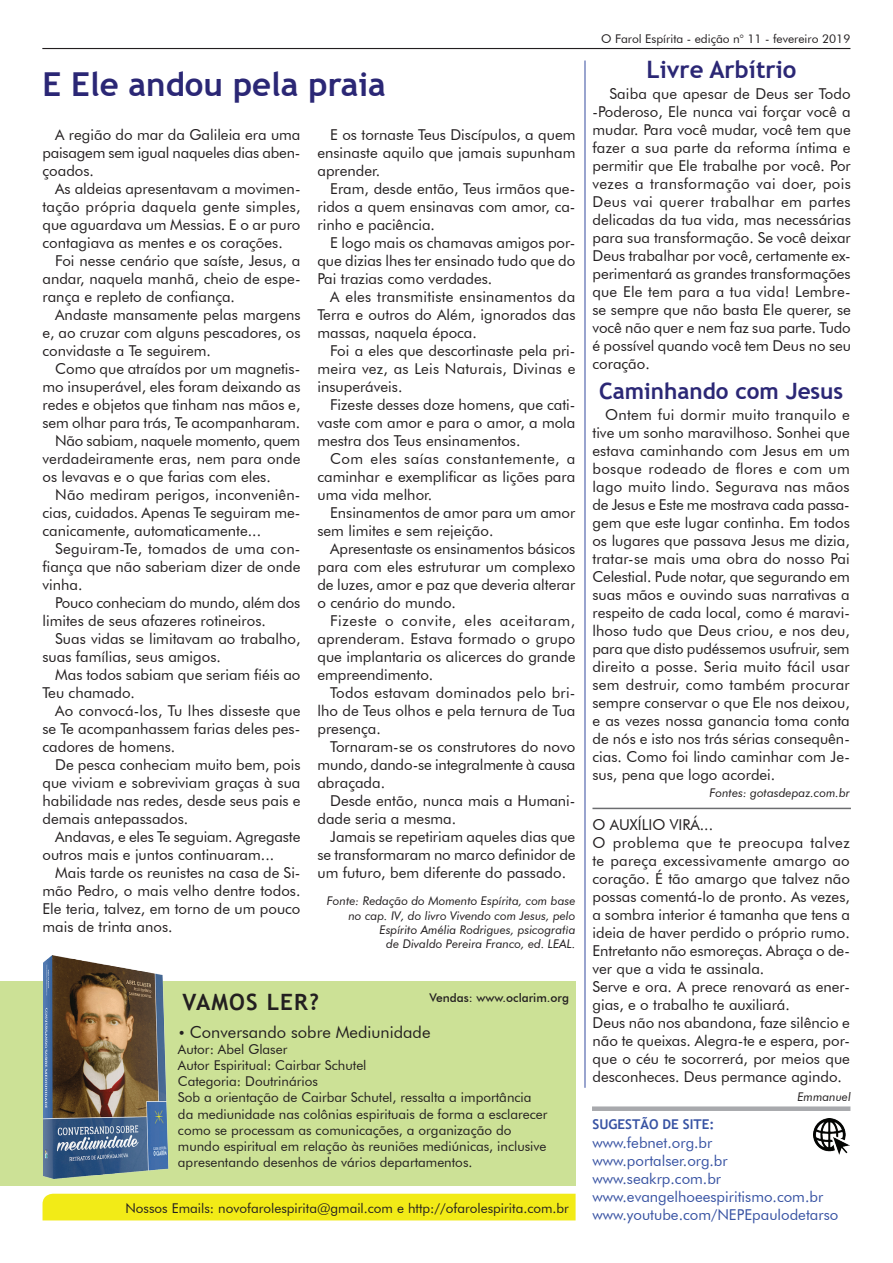
<style>
.page{position:relative;width:893px;height:1263px;background:#fff}
.page>*{position:absolute;margin:0;border:0;box-sizing:border-box;transform-origin:0 0}
.t1{font:700 33px "Trebuchet MS";color:#2b2775}
.t2{font:700 24px "Trebuchet MS";color:#2b2775}
.t3{font:700 22.5px "Trebuchet MS";color:#2b2775}
.t4{font:700 22.5px "Trebuchet MS";letter-spacing:.05em;color:#231f20}
.t5{font:16.5px "Futura BT";color:#231f20}
.t6{font:15px/18px "Futura BT";color:#231f20;text-align:justify}
.t7{font:15px/18px "Futura BT";color:#3853a3}
.t8{font:13.5px/16.2px "Futura BT";color:#231f20}
.t9{font:700 13.5px "Trebuchet MS";color:#3853a3}
.t10{font:italic 12px/14.4px "Futura BT";color:#231f20;text-align:right}
.t11{font:12px "Futura BT";color:#231f20}
.t12{font:500 12px "Futura BT";color:#231f20}
.s1{font-size:13.5px}
</style>
<div class="page">
<div style="left:0;top:981px;width:576px;height:205px;background:#cce196"></div>
<img style="left:813px;top:1118px;width:37px;height:36px">
<hr style="left:584px;top:61px;width:1px;height:1027px;background:#364ca0">
<div style="left:592px;top:1106px;width:258px;height:5px;background:#a8a9ad"></div>
<hr style="left:42px;top:48px;width:808px;height:1px;background:#231f20">
<div style="left:43px;top:1194px;width:533px;height:26px;background:#f2eb17"></div>
<img style="left:43px;top:956px;width:126px;height:222px">
<hr style="left:592px;top:808px;width:259px;height:1px;background:#6c6d70">
<h1 class="t1" style="left:43px;top:63px;width:345px">E Ele andou pela praia</h1>
<p class="t6" style="left:43px;top:126px;width:259px;text-indent:13px">A região do mar da Galileia era uma paisagem sem igual naqueles dias aben&shy;çoados.</p>
<p class="t6" style="left:43px;top:180px;width:259px;text-indent:13px">As aldeias apresentavam a movimen&shy;tação própria daquela gente simples, que aguardava um Messias. E o ar puro contagiava as mentes e os corações.</p>
<p class="t6" style="left:43px;top:252px;width:259px;text-indent:13px">Foi nesse cenário que saíste, Jesus, a andar, naquela manhã, cheio de espe&shy;rança e repleto de confiança.</p>
<p class="t6" style="left:43px;top:306px;width:260px;text-indent:13px">Andaste mansamente pelas margens e, ao cruzar com alguns pescadores, os convidaste a Te seguirem.</p>
<p class="t6" style="left:55px;top:360px;width:247px">Como que atraídos por um magnetis-</p>
<p class="t6" style="left:42px;top:378px;width:259px">mo insuperável, eles foram deixando as</p>
<p class="t6" style="left:42px;top:396px;width:259px">redes e objetos que tinham nas mãos e,</p>
<p class="t6" style="left:42px;top:414px;width:259px">sem olhar para trás, Te acompanharam.</p>
<p class="t6" style="left:55px;top:432px;width:247px">Não sabiam, naquele momento, quem</p>
<p class="t6" style="left:42px;top:450px;width:260px">verdadeiramente eras, nem para onde</p>
<p class="t6" style="left:42px;top:468px;width:230px">os levavas e o que farias com eles.</p>
<p class="t6" style="left:55px;top:486px;width:247px">Não mediram perigos, inconveniên-</p>
<p class="t6" style="left:42px;top:504px;width:259px">cias, cuidados. Apenas Te seguiram me-</p>
<p class="t6" style="left:42px;top:522px;width:220px">canicamente, automaticamente...</p>
<p class="t6" style="left:55px;top:540px;width:247px">Seguiram-Te, tomados de uma con-</p>
<p class="t6" style="left:42px;top:558px;width:259px">fiança que não saberiam dizer de onde</p>
<p class="t6" style="left:42px;top:576px;width:42px">vinha.</p>
<p class="t6" style="left:55px;top:594px;width:247px">Pouco conheciam do mundo, além dos</p>
<p class="t6" style="left:42px;top:612px;width:225px">limites de seus afazeres rotineiros.</p>
<p class="t6" style="left:55px;top:630px;width:247px">Suas vidas se limitavam ao trabalho,</p>
<p class="t6" style="left:42px;top:648px;width:180px">suas famílias, seus amigos.</p>
<p class="t6" style="left:55px;top:666px;width:247px">Mas todos sabiam que seriam fiéis ao</p>
<p class="t6" style="left:42px;top:684px;width:94px">Teu chamado.</p>
<p class="t6" style="left:55px;top:702px;width:247px">Ao convocá-los, Tu lhes disseste que</p>
<p class="t6" style="left:42px;top:720px;width:259px">se Te acompanhassem farias deles pes-</p>
<p class="t6" style="left:42px;top:738px;width:134px">cadores de homens.</p>
<p class="t6" style="left:55px;top:756px;width:247px">De pesca conheciam muito bem, pois</p>
<p class="t6" style="left:42px;top:774px;width:259px">que viviam e sobreviviam graças à sua</p>
<p class="t6" style="left:42px;top:792px;width:259px">habilidade nas redes, desde seus pais e</p>
<p class="t6" style="left:42px;top:810px;width:147px">demais antepassados.</p>
<p class="t6" style="left:55px;top:828px;width:247px">Andavas, e eles Te seguiam. Agregaste</p>
<p class="t6" style="left:42px;top:846px;width:233px">outros mais e juntos continuaram...</p>
<p class="t6" style="left:55px;top:864px;width:247px">Mais tarde os reunistes na casa de Si-</p>
<p class="t6" style="left:42px;top:882px;width:259px">mão Pedro, o mais velho dentre todos.</p>
<p class="t6" style="left:42px;top:900px;width:259px">Ele teria, talvez, em torno de um pouco</p>
<p class="t6" style="left:42px;top:918px;width:132px">mais de trinta anos.</p>
<p class="t6" style="left:317px;top:126px;width:259px;text-indent:13px">E os tornaste Teus Discípulos, a quem ensinaste aquilo que jamais supunham aprender.</p>
<p class="t6" style="left:317px;top:180px;width:259px;text-indent:13px">Eram, desde então, Teus irmãos que&shy;ridos a quem ensinavas com amor, ca&shy;rinho e paciência.</p>
<p class="t6" style="left:317px;top:234px;width:259px;text-indent:13px">E logo mais os chamavas amigos por&shy;que dizias lhes ter ensinado tudo que do Pai trazias como verdades.</p>
<p class="t6" style="left:317px;top:288px;width:260px;text-indent:13px">A eles transmitiste ensinamentos da Terra e outros do Além, ignorados das massas, naquela época.</p>
<p class="t6" style="left:317px;top:342px;width:259px;text-indent:13px">Foi a eles que descortinaste pela pri&shy;meira vez, as Leis Naturais, Divinas e insuperáveis.</p>
<p class="t6" style="left:317px;top:396px;width:259px;text-indent:13px">Fizeste desses doze homens, que cati&shy;vaste com amor e para o amor, a mola mestra dos Teus ensinamentos.</p>
<p class="t6" style="left:317px;top:450px;width:259px;text-indent:13px">Com eles saías constantemente, a caminhar e exemplificar as lições para uma vida melhor.</p>
<p class="t6" style="left:317px;top:504px;width:259px;text-indent:13px">Ensinamentos de amor para um amor sem limites e sem rejeição.</p>
<p class="t6" style="left:317px;top:540px;width:259px;text-indent:13px">Apresentaste os ensinamentos básicos para com eles estruturar um complexo de luzes, amor e paz que deveria alterar o cenário do mundo.</p>
<p class="t6" style="left:317px;top:612px;width:260px;text-indent:13px">Fizeste o convite, eles aceitaram, aprenderam. Estava formado o grupo que implantaria os alicerces do grande empreendimento.</p>
<p class="t6" style="left:317px;top:684px;width:259px;text-indent:13px">Todos estavam dominados pelo bri&shy;lho de Teus olhos e pela ternura de Tua presença.</p>
<p class="t6" style="left:317px;top:738px;width:260px;text-indent:13px">Tornaram-se os construtores do novo mundo, dando-se integralmente à causa abraçada.</p>
<p class="t6" style="left:317px;top:792px;width:259px;text-indent:13px">Desde então, nunca mais a Humani&shy;dade seria a mesma.</p>
<p class="t6" style="left:317px;top:828px;width:260px;text-indent:13px">Jamais se repetiriam aqueles dias que se transformaram no marco definidor de um futuro, bem diferente do passado.</p>
<p class="t10" style="left:327px;top:894px;width:250px">Fonte: Redação do Momento Espírita, com base no cap. IV, do livro Vivendo com Jesus, pelo Espírito Amélia Rodrigues, psicografia<br>de Divaldo Pereira Franco, ed. LEAL.</p>
<h3 class="t4" style="left:183px;top:987px;width:138px">VAMOS LER?</h3>
<p class="t12" style="left:429px;top:990px;width:141px">Vendas: www.oclarim.org</p>
<p class="t5" style="left:178px;top:1022px;width:254px"><span class="s1">•</span> Conversando sobre Mediunidade</p>
<p class="t8" style="left:178px;top:1041px;width:371px">Autor: Abel Glaser<br>Autor Espiritual: Cairbar Schutel<br>Categoria: Doutrinários<br>Sob a orientação de Cairbar Schutel, ressalta a importância da mediunidade nas colônias espirituais de forma a esclarecer como se processam as comunicações, a organização do mundo espiritual em relação às reuniões mediúnicas, inclusive apresentando desenhos de vários departamentos.</p>
<p class="t8" style="left:125px;top:1200px;width:445px">Nossos Emails: novofarolespirita@gmail.com e http://ofarolespirita.com.br</p>
<p class="t11" style="left:601px;top:31px;width:251px">O Farol Espírita - edição n° 11 - fevereiro 2019</p>
<h2 class="t2" style="left:646px;top:55px;width:152px">Livre Arbítrio</h2>
<p class="t6" style="left:592px;top:85px;width:260px;text-indent:17px">Saiba que apesar de Deus ser Todo -Poderoso, Ele nunca vai forçar você a mudar. Para você mudar, você tem que fazer a sua parte da reforma íntima e permitir que Ele trabalhe por você. Por vezes a transformação vai doer, pois Deus vai querer trabalhar em partes delicadas da tua vida, mas necessárias para sua transformação. Se você deixar Deus trabalhar por você, certamente ex&shy;perimentará as grandes transformações que Ele tem para a tua vida! Lembre&shy;se sempre que não basta Ele querer, se você não quer e nem faz sua parte. Tudo é possível quando você tem Deus no seu coração.</p>
<h3 class="t3" style="left:599px;top:377px;width:246px">Caminhando com Jesus</h3>
<p class="t6" style="left:592px;top:406px;width:259px;text-indent:13px">Ontem fui dormir muito tranquilo e tive um sonho maravilhoso. Sonhei que estava caminhando com Jesus em um bosque rodeado de flores e com um lago muito lindo. Segurava nas mãos de Jesus e Este me mostrava cada passa&shy;gem que este lugar continha. Em todos os lugares que passava Jesus me dizia, tratar-se mais uma obra do nosso Pai Celestial. Pude notar, que segurando em suas mãos e ouvindo suas narrativas a respeito de cada local, como é maravi&shy;lhoso tudo que Deus criou, e nos deu, para que disto pudéssemos usufruir, sem direito a posse. Seria muito fácil usar sem destruir, como também procurar sempre conservar o que Ele nos deixou, e as vezes nossa ganancia toma conta de nós e isto nos trás sérias consequên&shy;cias. Como foi lindo caminhar com Je&shy;sus, pena que logo acordei.</p>
<p class="t6" style="left:592px;top:816px;width:259px;text-align:left">O AUXÍLIO VIRÁ...<br>O problema que te preocupa talvez te pareça excessivamente amargo ao coração. É tão amargo que talvez não possas comentá-lo de pronto. As vezes, a sombra interior é tamanha que tens a ideia de haver perdido o próprio rumo.<br>Entretanto não esmoreças. Abraça o de&shy;ver que a vida te assinala.<br>Serve e ora. A prece renovará as ener&shy;gias, e o trabalho te auxiliará.<br>Deus não nos abandona, faze silêncio e não te queixas. Alegra-te e espera, por&shy;que o céu te socorrerá, por meios que desconheces. Deus permance agindo.</p>
<p class="t10" style="left:709px;top:786px;width:142px">Fontes: gotasdepaz.com.br</p>
<p class="t9" style="left:592px;top:1116px;width:124px">SUGESTÃO DE SITE:</p>
<p class="t10" style="left:797px;top:1089px;width:55px">Emmanuel</p>
<p class="t7" style="left:592px;top:1133px;width:247px">www.febnet.org.br www.portalser.org.br www.seakrp.com.br www.evangelhoeespiritismo.com.br www.youtube.com/NEPEpaulodetarso</p>
</div>
